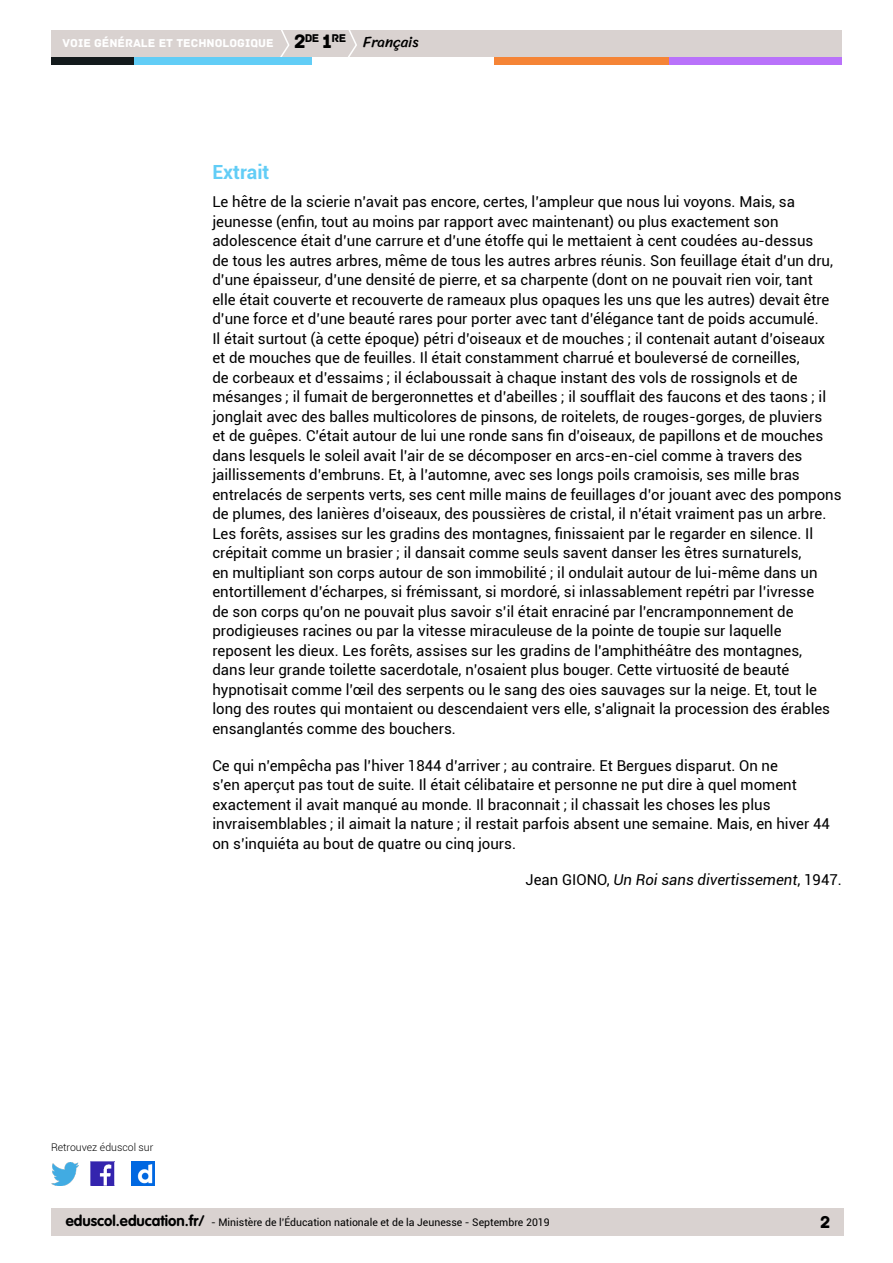
<style>
.page{position:relative;width:893px;height:1263px;background:#fff}
.page>*{position:absolute;margin:0;border:0;box-sizing:border-box;transform-origin:0 0}
.t1{font:700 19.5px "Roboto";color:#62cdf6}
.t2{font:18px "Archive";color:#000}
.t3{font:15px/19.5px "Roboto";color:#000}
.t4{font:italic 15px "Roboto";color:#000}
.t5{font:15px "Sriracha";color:#000}
.t6{font:12px "Archive";color:#fff}
.t7{font:11.85px "Archive";color:#000}
.t8{font:10.5px "Roboto";color:#000}
.t9{font:300 10.5px "Roboto";color:#000}
.s1{font-size:20.4px}
.s2{font-style:normal}
.s3{font-family:"VAG Rounded Std";font-weight:700;font-size:15px}
</style>
<div class="page">
<div style="left:51px;top:1209px;width:792px;height:27px;background:#d9d2d0"></div>
<div style="left:51px;top:30px;width:791px;height:27px;background:#d9d2d0"></div>
<svg style="left:280px;top:30px;width:10px;height:27px"></svg>
<svg style="left:348px;top:30px;width:9px;height:27px"></svg>
<div style="left:133px;top:57px;width:179px;height:8px;background:#62cdf6"></div>
<div style="left:51px;top:57px;width:82px;height:8px;background:#131a1c"></div>
<div style="left:667px;top:57px;width:175px;height:8px;background:#b972fa"></div>
<div style="left:494px;top:57px;width:175px;height:8px;background:#f58436"></div>
<img style="left:91px;top:1162px;width:23px;height:23px">
<img style="left:51px;top:1163px;width:28px;height:22px">
<img style="left:132px;top:1162px;width:22px;height:23px">
<p class="t7" style="left:294px;top:31px;width:54px"><span class="s1">2</span>DE <span class="s1">1</span>RE</p>
<p class="t6" style="left:63px;top:36px;width:212px">VOIE GÉNÉRALE ET TECHNOLOGIQUE</p>
<p class="t5" style="left:363px;top:33px;width:57px">Français</p>
<h1 class="t1" style="left:212px;top:159px;width:58px">Extrait</h1>
<p class="t3" style="left:212px;top:192px;width:631px">Le hêtre de la scierie n’avait pas encore, certes, l’ampleur que nous lui voyons. Mais, sa jeunesse (enfin, tout au moins par rapport avec maintenant) ou plus exactement son adolescence était d’une carrure et d’une étoffe qui le mettaient à cent coudées au-dessus<br>de tous les autres arbres, même de tous les autres arbres réunis. Son feuillage était d’un dru, d’une épaisseur, d’une densité de pierre, et sa charpente (dont on ne pouvait rien voir, tant<br>elle était couverte et recouverte de rameaux plus opaques les uns que les autres) devait être d’une force et d’une beauté rares pour porter avec tant d’élégance tant de poids accumulé.<br>Il était surtout (à cette époque) pétri d’oiseaux et de mouches ; il contenait autant d’oiseaux et de mouches que de feuilles. Il était constamment charrué et bouleversé de corneilles,<br>de corbeaux et d’essaims ; il éclaboussait à chaque instant des vols de rossignols et de mésanges ; il fumait de bergeronnettes et d’abeilles ; il soufflait des faucons et des taons ; il jonglait avec des balles multicolores de pinsons, de roitelets, de rouges-gorges, de pluviers<br>et de guêpes. C’était autour de lui une ronde sans fin d’oiseaux, de papillons et de mouches dans lesquels le soleil avait l’air de se décomposer en arcs-en-ciel comme à travers des jaillissements d’embruns. Et, à l’automne, avec ses longs poils cramoisis, ses mille bras entrelacés de serpents verts, ses cent mille mains de feuillages d’or jouant avec des pompons de plumes, des lanières d’oiseaux, des poussières de cristal, il n’était vraiment pas un arbre.<br>Les forêts, assises sur les gradins des montagnes, finissaient par le regarder en silence. Il crépitait comme un brasier ; il dansait comme seuls savent danser les êtres surnaturels,<br>en multipliant son corps autour de son immobilité ; il ondulait autour de lui-même dans un entortillement d’écharpes, si frémissant, si mordoré, si inlassablement repétri par l’ivresse<br>de son corps qu’on ne pouvait plus savoir s’il était enraciné par l’encramponnement de prodigieuses racines ou par la vitesse miraculeuse de la pointe de toupie sur laquelle reposent les dieux. Les forêts, assises sur les gradins de l’amphithéâtre des montagnes,<br>dans leur grande toilette sacerdotale, n’osaient plus bouger. Cette virtuosité de beauté hypnotisait comme l’œil des serpents ou le sang des oies sauvages sur la neige. Et, tout le long des routes qui montaient ou descendaient vers elle, s’alignait la procession des érables ensanglantés comme des bouchers.</p>
<p class="t3" style="left:212px;top:755px;width:619px">Ce qui n’empêcha pas l’hiver 1844 d’arriver ; au contraire. Et Bergues disparut. On ne<br>s’en aperçut pas tout de suite. Il était célibataire et personne ne put dire à quel moment exactement il avait manqué au monde. Il braconnait ; il chassait les choses les plus invraisemblables ; il aimait la nature ; il restait parfois absent une semaine. Mais, en hiver 44 on s’inquiéta au bout de quatre ou cinq jours.</p>
<p class="t4" style="left:525px;top:869px;width:318px"><span class="s2">Jean GIONO,</span> Un Roi sans divertissement<span class="s2">, 1947.</span></p>
<p class="t9" style="left:51px;top:1140px;width:104px">Retrouvez éduscol sur</p>
<p class="t8" style="left:66px;top:1215px;width:485px"><span class="s3">eduscol.education.fr/</span> - Ministère de l’Éducation nationale et de la Jeunesse - Septembre 2019</p>
<p class="t2" style="left:820px;top:1211px;width:12px">2</p>
</div>
